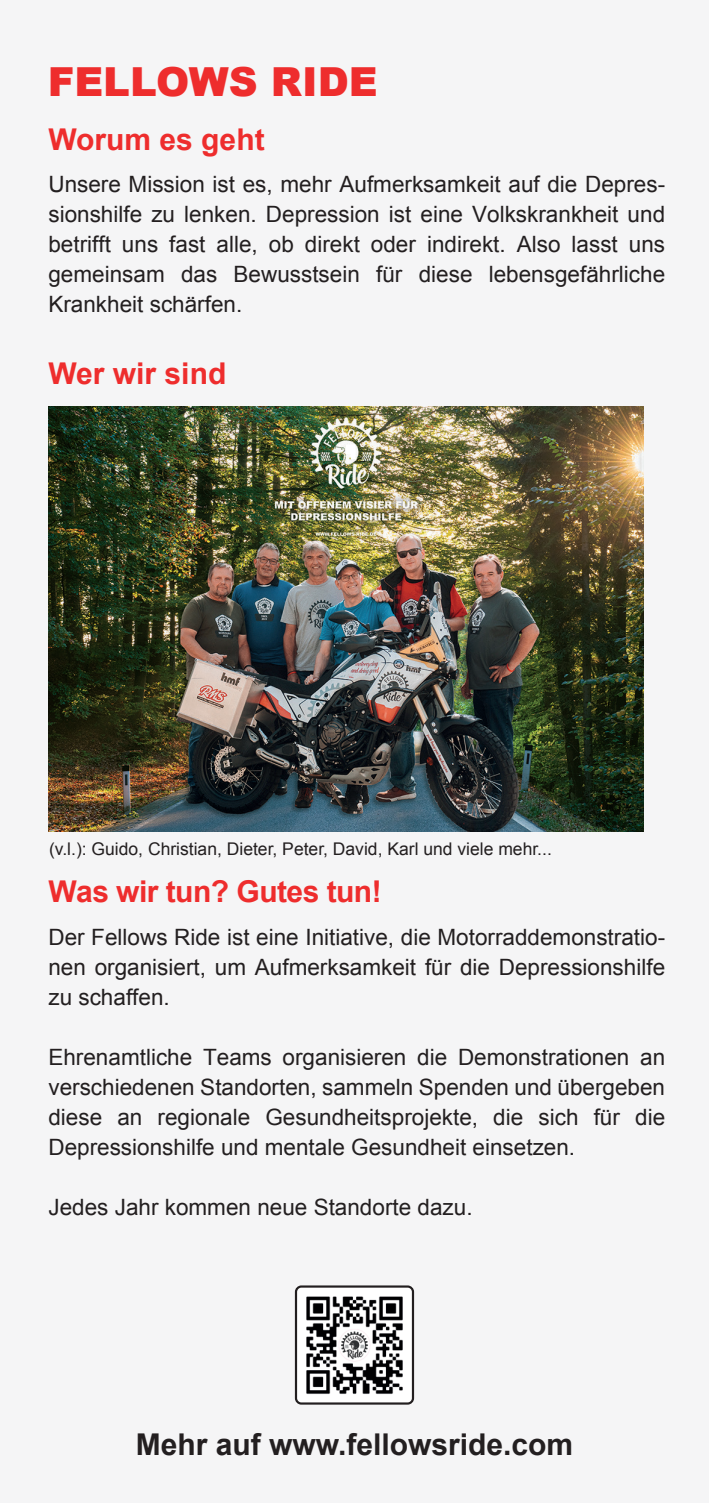
<style>
.page{position:relative;width:709px;height:1503px;background:#fff}
.page>*{position:absolute;margin:0;border:0;box-sizing:border-box;transform-origin:0 0}
.t1{font:900 40px "Arial";color:#ee2d2d}
.t2{font:700 30px "Arial";color:#231f20}
.t3{font:700 30px "Arial";color:#ee2d2d}
.t4{font:700 30px "Arial";letter-spacing:-.02em;color:#ee2d2d}
.t5{font:22.5px/30px "Arial";color:#231f20;text-align:justify}
.t6{font:17.5px "Arial";color:#231f20}
</style>
<div class="page">
<div style="left:0;top:0;width:709px;height:1502px;background:#f5f5f6"></div>
<img style="left:48px;top:406px;width:596px;height:425px">
<img style="left:296px;top:1288px;width:117px;height:115px">
<div style="left:295px;top:1285px;width:119px;height:119px;border:2px solid #231f20;border-radius:5px"></div>
<h1 class="t1" style="left:48px;top:53px;width:331px">FELLOWS RIDE</h1>
<h2 class="t3" style="left:48px;top:120px;width:218px">Worum es geht</h2>
<p class="t5" style="left:48px;top:169px;width:618px">Unsere Mission ist es, mehr Aufmerksamkeit auf die Depres&shy;sionshilfe zu lenken. Depression ist eine Volkskrankheit und betrifft uns fast alle, ob direkt oder indirekt. Also lasst uns gemeinsam das Bewusstsein für diese lebensgefährliche Krankheit schärfen.</p>
<h2 class="t3" style="left:48px;top:354px;width:179px">Wer wir sind</h2>
<p class="t6" style="left:49px;top:837px;width:504px">(v.l.): Guido, Christian, Dieter, Peter, David, Karl und viele mehr...</p>
<h2 class="t4" style="left:48px;top:871px;width:335px">Was wir tun? Gutes tun!</h2>
<p class="t5" style="left:48px;top:922px;width:618px">Der Fellows Ride ist eine Initiative, die Motorraddemonstratio&shy;nen organisiert, um Aufmerksamkeit für die Depressionshilfe zu schaffen.</p>
<p class="t5" style="left:48px;top:1042px;width:618px">Ehrenamtliche Teams organisieren die Demonstrationen an verschiedenen Standorten, sammeln Spenden und übergeben diese an regionale Gesundheitsprojekte, die sich für die Depressionshilfe und mentale Gesundheit einsetzen.</p>
<p class="t5" style="left:48px;top:1192px;width:425px">Jedes Jahr kommen neue Standorte dazu.</p>
<h2 class="t2" style="left:136px;top:1424px;width:439px">Mehr auf www.fellowsride.com</h2>
</div>
